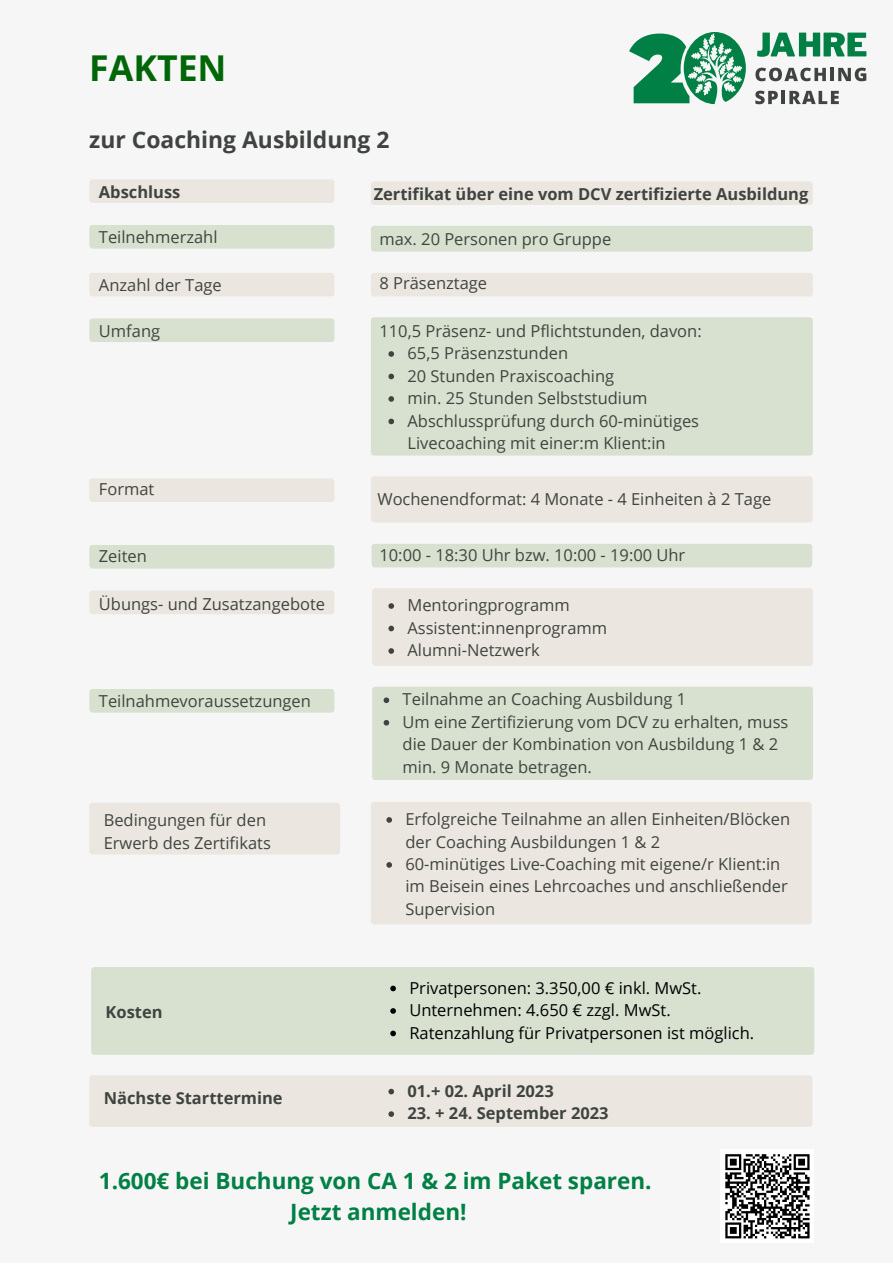
<style>
.page{position:relative;width:893px;height:1264px;background:#fff}
.page>*{position:absolute;margin:0;border:0;box-sizing:border-box;transform-origin:0 0}
.t1{font:700 35.55px "Open Sans";color:#006607}
.t2{font:700 22.95px "Open Sans";color:#404440}
.t3{font:700 22.5px/31.5px "Open Sans";color:#008045;text-align:center}
.t4{font:16.5px/22.5px "Open Sans";color:#404440}
.t5{font:700 16.5px "Open Sans";color:#404440}
.t6{font:16.5px/22.5px "Open Sans";color:#000}
</style>
<div class="page">
<div style="left:0;top:0;width:892px;height:1262px;background:#f6f6f6"></div>
<div style="left:371px;top:181px;width:441px;height:24px;background:#ebe6e0;border-radius:3px"></div>
<div style="left:89px;top:179px;width:245px;height:24px;background:#ebe6e0;border-radius:3px"></div>
<div style="left:89px;top:225px;width:245px;height:23px;background:#d8e1d0;border-radius:3px"></div>
<div style="left:371px;top:317px;width:441px;height:138px;background:#d8e1d0;border-radius:3px"></div>
<div style="left:371px;top:226px;width:441px;height:26px;background:#d8e1d0;border-radius:3px"></div>
<div style="left:89px;top:273px;width:245px;height:23px;background:#ebe6e0;border-radius:3px"></div>
<div style="left:371px;top:273px;width:441px;height:23px;background:#ebe6e0;border-radius:3px"></div>
<div style="left:89px;top:318px;width:245px;height:24px;background:#d8e1d0;border-radius:3px"></div>
<div style="left:89px;top:478px;width:245px;height:24px;background:#ebe6e0;border-radius:3px"></div>
<div style="left:371px;top:476px;width:441px;height:46px;background:#ebe6e0;border-radius:3px"></div>
<div style="left:89px;top:545px;width:245px;height:23px;background:#d8e1d0;border-radius:3px"></div>
<div style="left:371px;top:544px;width:441px;height:23px;background:#d8e1d0;border-radius:3px"></div>
<div style="left:89px;top:590px;width:245px;height:24px;background:#ebe6e0;border-radius:3px"></div>
<div style="left:372px;top:588px;width:440px;height:78px;background:#ebe6e0;border-radius:3px"></div>
<div style="left:89px;top:689px;width:245px;height:23px;background:#d8e1d0;border-radius:3px"></div>
<div style="left:372px;top:686px;width:440px;height:94px;background:#d8e1d0;border-radius:3px"></div>
<div style="left:89px;top:1075px;width:723px;height:51px;background:#ebe6e0;border-radius:3px"></div>
<div style="left:89px;top:802px;width:251px;height:52px;background:#ebe6e0;border-radius:3px"></div>
<div style="left:371px;top:801px;width:440px;height:123px;background:#ebe6e0;border-radius:3px"></div>
<div style="left:720px;top:1149px;width:94px;height:93px;background:#fff"></div>
<svg style="left:725px;top:1154px;width:85px;height:85px"></svg>
<div style="left:91px;top:967px;width:723px;height:87px;background:#d8e1d0;border-radius:3px"></div>
<svg style="left:755px;top:68px;width:111px;height:13px"></svg>
<svg style="left:755px;top:91px;width:22px;height:13px"></svg>
<hr style="left:781px;top:91px;width:4px;height:13px;background:#404440">
<svg style="left:789px;top:91px;width:49px;height:13px"></svg>
<svg style="left:757px;top:33px;width:109px;height:24px"></svg>
<svg style="left:629px;top:32px;width:116px;height:72px"></svg>
<svg style="left:386px;top:817px;width:6px;height:5px"></svg>
<svg style="left:386px;top:862px;width:6px;height:5px"></svg>
<svg style="left:388px;top:351px;width:6px;height:6px"></svg>
<svg style="left:388px;top:373px;width:6px;height:6px"></svg>
<svg style="left:388px;top:396px;width:6px;height:6px"></svg>
<svg style="left:388px;top:418px;width:6px;height:6px"></svg>
<svg style="left:388px;top:603px;width:6px;height:6px"></svg>
<svg style="left:388px;top:625px;width:6px;height:6px"></svg>
<svg style="left:388px;top:648px;width:6px;height:5px"></svg>
<svg style="left:383px;top:697px;width:6px;height:6px"></svg>
<svg style="left:383px;top:720px;width:6px;height:5px"></svg>
<svg style="left:388px;top:1088px;width:6px;height:6px"></svg>
<svg style="left:388px;top:1111px;width:6px;height:5px"></svg>
<svg style="left:390px;top:985px;width:6px;height:6px"></svg>
<svg style="left:390px;top:1008px;width:6px;height:5px"></svg>
<svg style="left:390px;top:1030px;width:6px;height:6px"></svg>
<h1 class="t1" style="left:89px;top:43px;width:139px">FAKTEN</h1>
<h2 class="t2" style="left:89px;top:123px;width:301px">zur Coaching Ausbildung 2</h2>
<p class="t5" style="left:99px;top:180px;width:83px">Abschluss</p>
<p class="t4" style="left:99px;top:226px;width:120px">Teilnehmerzahl</p>
<p class="t5" style="left:373px;top:182px;width:436px">Zertifikat über eine vom DCV zertifizierte Ausbildung</p>
<p class="t4" style="left:379px;top:227px;width:233px">max. 20 Personen pro Gruppe</p>
<p class="t4" style="left:99px;top:274px;width:124px">Anzahl der Tage</p>
<p class="t4" style="left:379px;top:271px;width:109px">8 Präsenztage</p>
<p class="t4" style="left:99px;top:319px;width:63px">Umfang</p>
<p class="t4" style="left:379px;top:319px;width:324px">110,5 Präsenz- und Pflichtstunden, davon:</p>
<p class="t4" style="left:99px;top:477px;width:57px">Format</p>
<p class="t4" style="left:407px;top:341px;width:293px">65,5 Präsenzstunden<br>20 Stunden Praxiscoaching<br>min. 25 Stunden Selbststudium<br>Abschlussprüfung durch 60-minütiges<br>Livecoaching mit einer:m Klient:in</p>
<p class="t4" style="left:377px;top:487px;width:395px">Wochenendformat: 4 Monate - 4 Einheiten à 2 Tage</p>
<p class="t4" style="left:99px;top:544px;width:49px">Zeiten</p>
<p class="t4" style="left:379px;top:543px;width:307px">10:00 - 18:30 Uhr bzw. 10:00 - 19:00 Uhr</p>
<p class="t4" style="left:99px;top:592px;width:228px">Übungs- und Zusatzangebote</p>
<p class="t4" style="left:407px;top:593px;width:201px">Mentoringprogramm<br>Assistent:innenprogramm<br>Alumni-Netzwerk</p>
<p class="t4" style="left:99px;top:689px;width:213px">Teilnahmevoraussetzungen</p>
<p class="t4" style="left:402px;top:687px;width:387px">Teilnahme an Coaching Ausbildung 1<br>Um eine Zertifizierung vom DCV zu erhalten, muss die Dauer der Kombination von Ausbildung 1 &amp; 2 min. 9 Monate betragen.</p>
<p class="t4" style="left:104px;top:808px;width:169px">Bedingungen für den<br>Erwerb des Zertifikats</p>
<p class="t5" style="left:105px;top:1000px;width:59px">Kosten</p>
<p class="t4" style="left:405px;top:807px;width:386px">Erfolgreiche Teilnahme an allen Einheiten/Blöcken der Coaching Ausbildungen 1 &amp; 2<br>60-minütiges Live-Coaching mit eigene/r Klient:in im Beisein eines Lehrcoaches und anschließender Supervision</p>
<p class="t6" style="left:409px;top:975px;width:346px">Privatpersonen: 3.350,00 € inkl. MwSt.<br>Unternehmen: 4.650 € zzgl. MwSt.<br>Ratenzahlung für Privatpersonen ist möglich.</p>
<p class="t5" style="left:104px;top:1086px;width:180px">Nächste Starttermine</p>
<p class="t5" style="left:407px;top:1079px;width:148px">01.+ 02. April 2023</p>
<p class="t5" style="left:407px;top:1101px;width:203px">23. + 24. September 2023</p>
<h3 class="t3" style="left:99px;top:1164px;width:554px">1.600€ bei Buchung von CA 1 &amp; 2 im Paket sparen.<br>Jetzt anmelden!</h3>
</div>
